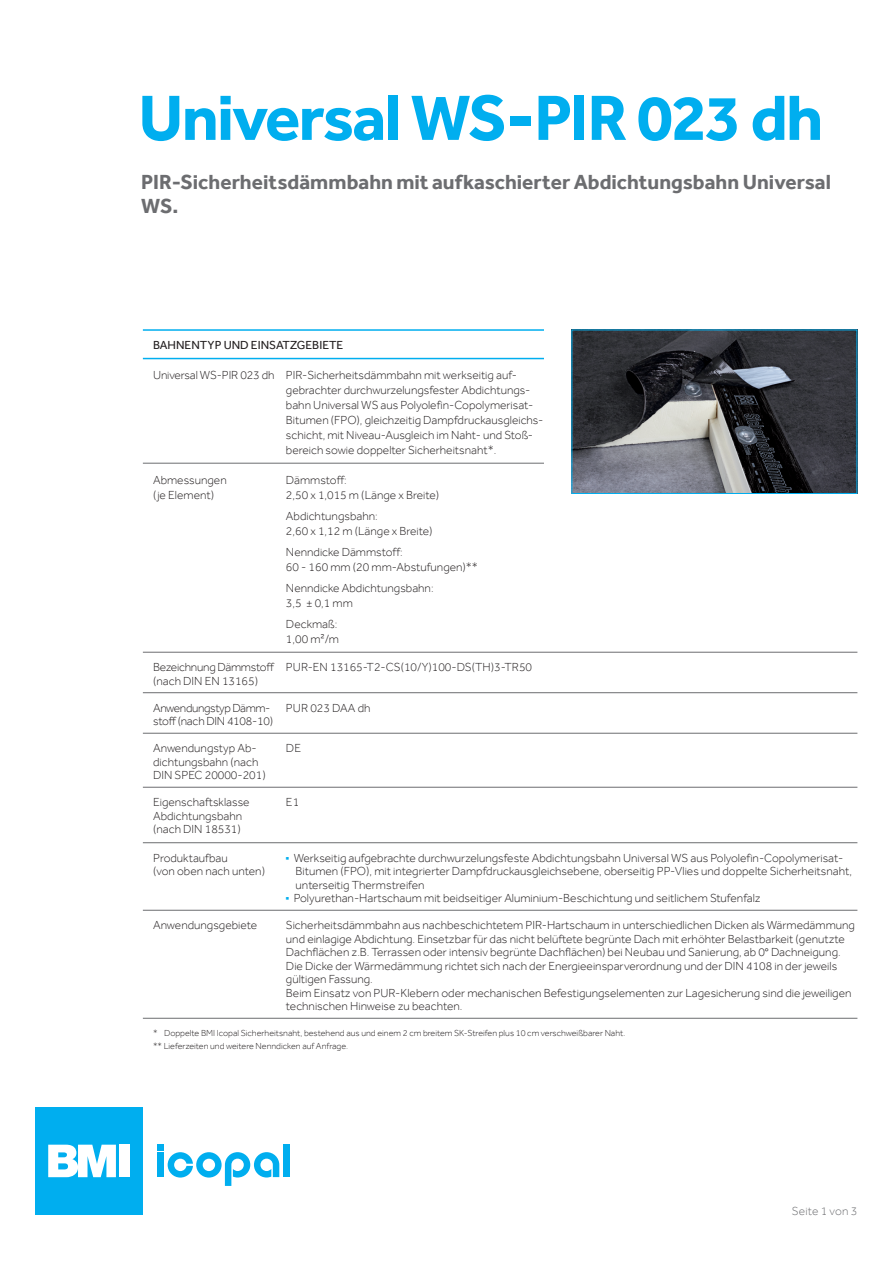
<style>
.page{position:relative;width:893px;height:1263px;background:#fff}
.page>*{position:absolute;margin:0;border:0;box-sizing:border-box;transform-origin:0 0}
.t1{font:700 66px "Effra";letter-spacing:-.025em;color:#00aeef}
.t2{font:700 21px/24px "Effra";color:#6c6d70}
.t3{font:300 12px/13.5px "Effra";color:#231f20}
.t4{font:12px "Effra";color:#231f20}
.t5{font:300 12px "Effra";letter-spacing:-.02em;color:#231f20}
.t6{font:300 12px "Effra";letter-spacing:-.03em;color:#231f20}
.t7{font:300 12px "Effra";letter-spacing:.015em;color:#6c6d70}
.t8{font:300 9px/13.5px "Effra";color:#231f20}
</style>
<div class="page">
<div style="left:35px;top:1107px;width:107px;height:107px;background:#00aeef"></div>
<svg style="left:48px;top:1145px;width:68px;height:32px;background:#d1f0fc"></svg>
<div style="left:119px;top:1145px;width:10px;height:32px;background:#fff"></div>
<div style="left:283px;top:1145px;width:7px;height:32px;background:#00aeef"></div>
<svg style="left:158px;top:1145px;width:121px;height:41px"></svg>
<hr style="left:143px;top:329px;width:714px;height:2px;background:#00aeef">
<hr style="left:143px;top:358px;width:714px;height:1px;background:#00aeef">
<hr style="left:143px;top:463px;width:714px;height:1px;background:#6c6d70">
<hr style="left:143px;top:652px;width:714px;height:1px;background:#6c6d70">
<hr style="left:143px;top:692px;width:714px;height:1px;background:#6c6d70">
<hr style="left:143px;top:733px;width:714px;height:1px;background:#6c6d70">
<hr style="left:143px;top:787px;width:714px;height:1px;background:#6c6d70">
<hr style="left:143px;top:842px;width:714px;height:1px;background:#6c6d70">
<hr style="left:143px;top:910px;width:714px;height:1px;background:#6c6d70">
<hr style="left:143px;top:1018px;width:714px;height:1px;background:#6c6d70">
<div style="left:544px;top:313px;width:333px;height:209px;background:#fff"></div>
<img style="left:573px;top:332px;width:282px;height:160px">
<div style="left:571px;top:330px;width:286px;height:164px;border:1px solid #00aeef"></div>
<h1 class="t1" style="left:138px;top:78px;width:686px">Universal WS-PIR 023 dh</h1>
<h2 class="t2" style="left:141px;top:169px;width:691px">PIR-Sicherheitsdämmbahn mit aufkaschierter Abdichtungsbahn Universal<br>WS.</h2>
<p class="t4" style="left:153px;top:337px;width:192px">BAHNENTYP UND EINSATZGEBIETE</p>
<p class="t3" style="left:286px;top:367px;width:259px;line-height:15px;text-indent:-133px">Universal WS-PIR 023 dh PIR-Sicherheitsdämmbahn mit werkseitig auf&shy;gebrachter durchwurzelungsfester Abdichtungs&shy;bahn Universal WS aus Polyolefin-Copolymerisat-Bitumen (FPO), gleichzeitig Dampfdruckausgleichs&shy;schicht, mit Niveau-Ausgleich im Naht- und Stoß&shy;bereich sowie doppelter Sicherheitsnaht*.</p>
<p class="t3" style="left:153px;top:473px;width:75px">Abmessungen</p>
<p class="t3" style="left:286px;top:473px;width:62px">Dämmstoff:</p>
<p class="t3" style="left:153px;top:488px;width:63px">(je Element)</p>
<p class="t3" style="left:286px;top:484px;width:155px;line-height:21px">2,50 x 1,015 m (Länge x Breite)<br>Abdichtungsbahn:</p>
<p class="t3" style="left:286px;top:520px;width:148px;line-height:21px">2,60 x 1,12 m (Länge x Breite)<br>Nenndicke Dämmstoff:</p>
<p class="t3" style="left:286px;top:556px;width:193px;line-height:21px">60 - 160 mm (20 mm-Abstufungen)**<br>Nenndicke Abdichtungsbahn:</p>
<p class="t3" style="left:286px;top:592px;width:68px;line-height:21px">3,5 ± 0,1 mm<br>Deckmaß:</p>
<p class="t3" style="left:286px;top:632px;width:54px">1,00 m²/m</p>
<p class="t3" style="left:153px;top:660px;width:380px">Bezeichnung Dämmstoff PUR-EN 13165-T2-CS(10/Y)100-DS(TH)3-TR50 (nach DIN EN 13165)</p>
<p class="t6" style="left:153px;top:701px;width:119px">Anwendungstyp Dämm-</p>
<p class="t3" style="left:286px;top:701px;width:86px">PUR 023 DAA dh</p>
<p class="t5" style="left:153px;top:714px;width:122px">stoff (nach DIN 4108-10)</p>
<p class="t3" style="left:153px;top:741px;width:105px">Anwendungstyp Ab-</p>
<p class="t3" style="left:286px;top:741px;width:17px">DE</p>
<p class="t3" style="left:153px;top:755px;width:114px">dichtungsbahn (nach<br>DIN SPEC 20000-201)</p>
<p class="t3" style="left:153px;top:795px;width:98px">Eigenschaftsklasse</p>
<p class="t3" style="left:286px;top:795px;width:15px">E1</p>
<p class="t3" style="left:153px;top:809px;width:91px">Abdichtungsbahn (nach DIN 18531)</p>
<p class="t3" style="left:153px;top:851px;width:76px">Produktaufbau</p>
<p class="t3" style="left:286px;top:851px;width:559px"><sup>■</sup> Werkseitig aufgebrachte durchwurzelungsfeste Abdichtungsbahn Universal WS aus Polyolefin-Copolymerisat-</p>
<p class="t3" style="left:153px;top:864px;width:113px">(von oben nach unten)</p>
<p class="t3" style="left:296px;top:864px;width:558px">Bitumen (FPO), mit integrierter Dampfdruckausgleichsebene, oberseitig PP-Vlies und doppelte Sicherheitsnaht, unterseitig Thermstreifen</p>
<p class="t3" style="left:286px;top:891px;width:476px"><sup>■</sup> Polyurethan-Hartschaum mit beidseitiger Aluminium-Beschichtung und seitlichem Stufenfalz</p>
<p class="t3" style="left:153px;top:918px;width:106px">Anwendungsgebiete</p>
<p class="t3" style="left:286px;top:918px;width:570px">Sicherheitsdämmbahn aus nachbeschichtetem PIR-Hartschaum in unterschiedlichen Dicken als Wärmedämmung und einlagige Abdichtung. Einsetzbar für das nicht belüftete begrünte Dach mit erhöhter Belastbarkeit (genutzte Dachflächen z.B. Terrassen oder intensiv begrünte Dachflächen) bei Neubau und Sanierung, ab 0° Dachneigung.<br>Die Dicke der Wärmedämmung richtet sich nach der Energieeinsparverordnung und der DIN 4108 in der jeweils gültigen Fassung.<br>Beim Einsatz von PUR-Klebern oder mechanischen Befestigungselementen zur Lagesicherung sind die jeweiligen technischen Hinweise zu beachten.</p>
<p class="t8" style="left:153px;top:1026px;width:474px">* Doppelte BMI Icopal Sicherheitsnaht, bestehend aus und einem 2 cm breitem SK-Streifen plus 10 cm verschweißbarer Naht. ** Lieferzeiten und weitere Nenndicken auf Anfrage.</p>
<p class="t7" style="left:792px;top:1203px;width:67px">Seite 1 von 3</p>
</div>
